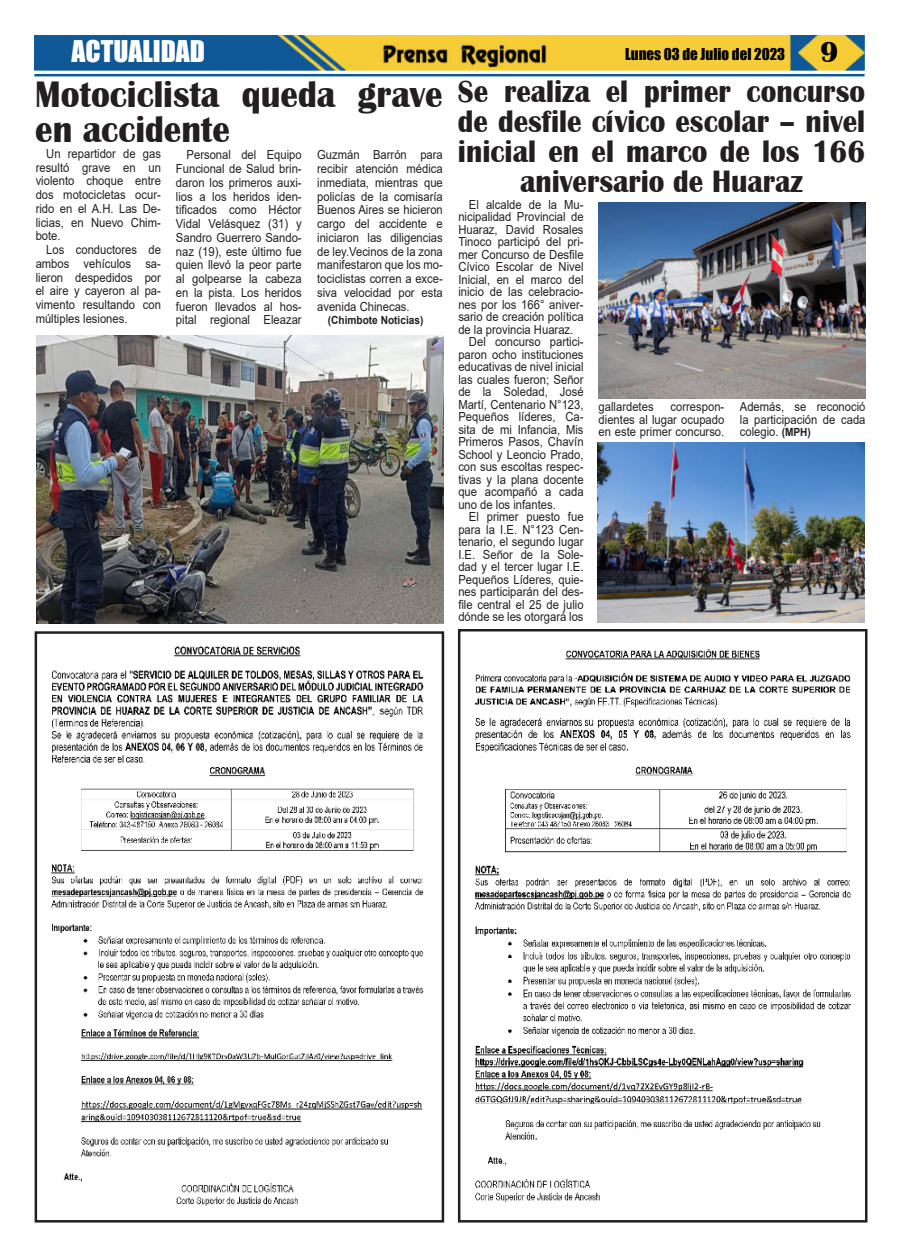
<style>
.page{position:relative;width:900px;height:1258px;background:#fff}
.page>*{position:absolute;margin:0;border:0;box-sizing:border-box;transform-origin:0 0}
.t1{font:700 38px/35px "Britannic";color:#231f20;scale:.92 1}
.t2{font:700 31.88px/30px "Britannic";color:#231f20;text-align:center;scale:.91 1}
.t3{font:27.5px "Impact";color:#fff}
.t4{font:15px "Impact";color:#000}
.t5{font:12.5px/13.8px "Arial";color:#231f20;text-align:justify;scale:.9 1}
.t6{font:700 11.25px "Arial";color:#231f20;scale:.9 1}
.s1{font-family:"Britannic";font-weight:700;font-size:30px}
.s2{font-weight:700;font-size:11.25px}
</style>
<div class="page">
<img style="left:34px;top:35px;width:831px;height:36px">
<hr style="left:34px;top:74px;width:831px;height:2px;background:#0f5998">
<img style="left:380px;top:41px;width:169px;height:27px">
<img style="left:475px;top:649px;width:376px;height:553px">
<div style="left:458px;top:629px;width:410px;height:593px;border:3px solid #231f20"></div>
<img style="left:51px;top:646px;width:373px;height:560px">
<div style="left:35px;top:631px;width:409px;height:591px;border:3px solid #231f20"></div>
<img style="left:36px;top:336px;width:407px;height:288px">
<img style="left:599px;top:202px;width:267px;height:197px">
<img style="left:597px;top:443px;width:268px;height:180px">
<h3 class="t3" style="left:71px;top:37px;width:135px">ACTUALIDAD</h3>
<p class="t4" style="left:625px;top:46px;width:215px">Lunes 03 de Julio del 2023 <span class="s1">9</span></p>
<h1 class="t1" style="left:35px;top:77px;width:444px">Motociclista queda grave en accidente</h1>
<p class="t5" style="left:36px;top:148px;width:141px;text-indent:11px">Un repartidor de gas resultó grave en un violento choque entre dos motocicletas ocur&shy;rido en el A.H. Las De&shy;licias, en Nuevo Chim&shy;bote.</p>
<p class="t5" style="left:36px;top:244px;width:141px;text-indent:11px">Los conductores de ambos vehículos sa&shy;lieron despedidos por el aire y cayeron al pa&shy;vimento resultando con múltiples lesiones.</p>
<h2 class="t2" style="left:458px;top:76px;width:449px">Se realiza el primer concurso de desfile cívico escolar – nivel inicial en el marco de los 166 aniversario de Huaraz</h2>
<p class="t5" style="left:469px;top:199px;width:129px">El alcalde de la Mu-</p>
<p class="t5" style="left:458px;top:211px;width:141px">nicipalidad Provincial de</p>
<p class="t5" style="left:458px;top:222px;width:141px">Huaraz, David Rosales</p>
<p class="t5" style="left:458px;top:236px;width:141px">Tinoco participó del pri-</p>
<p class="t5" style="left:458px;top:247px;width:141px">mer Concurso de Desfile</p>
<p class="t5" style="left:458px;top:261px;width:141px">Cívico Escolar de Nivel</p>
<p class="t5" style="left:458px;top:274px;width:141px">Inicial, en el marco del</p>
<p class="t5" style="left:458px;top:286px;width:141px">inicio de las celebracio-</p>
<p class="t5" style="left:458px;top:299px;width:141px">nes por los 166° aniver-</p>
<p class="t5" style="left:458px;top:311px;width:141px">sario de creación política</p>
<p class="t5" style="left:458px;top:322px;width:129px">de la provincia Huaraz.</p>
<p class="t5" style="left:469px;top:336px;width:129px">Del concurso partici-</p>
<p class="t5" style="left:458px;top:347px;width:141px">paron ocho instituciones</p>
<p class="t5" style="left:458px;top:361px;width:141px">educativas de nivel inicial</p>
<p class="t5" style="left:458px;top:372px;width:141px">las cuales fueron; Señor</p>
<p class="t5" style="left:458px;top:385px;width:141px">de la Soledad, José</p>
<p class="t5" style="left:458px;top:399px;width:141px">Martí, Centenario N°123,</p>
<p class="t5" style="left:458px;top:410px;width:141px">Pequeños líderes, Ca-</p>
<p class="t5" style="left:458px;top:424px;width:141px">sita de mi Infancia, Mis</p>
<p class="t5" style="left:458px;top:435px;width:141px">Primeros Pasos, Chavín</p>
<p class="t5" style="left:458px;top:447px;width:141px">School y Leoncio Prado,</p>
<p class="t5" style="left:458px;top:461px;width:141px">con sus escoltas respec-</p>
<p class="t5" style="left:458px;top:474px;width:141px">tivas y la plana docente</p>
<p class="t5" style="left:458px;top:485px;width:141px">que acompañó a cada</p>
<p class="t5" style="left:458px;top:499px;width:110px">uno de los infantes.</p>
<p class="t5" style="left:469px;top:511px;width:129px">El primer puesto fue</p>
<p class="t5" style="left:458px;top:524px;width:141px">para la I.E. N°123 Cen-</p>
<p class="t5" style="left:458px;top:536px;width:141px">tenario, el segundo lugar</p>
<p class="t5" style="left:458px;top:549px;width:141px">I.E. Señor de la Sole-</p>
<p class="t5" style="left:458px;top:561px;width:141px">dad y el tercer lugar I.E.</p>
<p class="t5" style="left:458px;top:572px;width:141px">Pequeños Líderes, quie-</p>
<p class="t5" style="left:458px;top:585px;width:141px">nes participarán del des-</p>
<p class="t5" style="left:458px;top:597px;width:141px">file central el 25 de julio</p>
<p class="t5" style="left:458px;top:610px;width:141px">dónde se les otorgará los</p>
<p class="t5" style="left:176px;top:148px;width:141px;text-indent:11px">Personal del Equipo Funcional de Salud brin&shy;daron los primeros auxi&shy;lios a los heridos iden&shy;tificados como Héctor Vidal Velásquez (31) y Sandro Guerrero Sando&shy;naz (19), este último fue quien llevó la peor parte al golpearse la cabeza en la pista. Los heridos fueron llevados al hos&shy;pital regional Eleazar</p>
<p class="t5" style="left:317px;top:148px;width:141px">Guzmán Barrón para recibir atención médica inmediata, mientras que policías de la comisaría Buenos Aires se hicieron cargo del accidente e iniciaron las diligencias de ley.Vecinos de la zona manifestaron que los mo&shy;tociclistas corren a exce&shy;siva velocidad por esta avenida Chinecas.</p>
<p class="t6" style="left:328px;top:316px;width:108px">(Chimbote Noticias)</p>
<p class="t5" style="left:599px;top:402px;width:141px;line-height:12.5px;text-indent:72px">correspon&shy;dientes al lugar ocupado en este primer concurso.</p>
<p class="t5" style="left:740px;top:401px;width:141px;line-height:12.5px">Además, se reconoció la participación de cada colegio. <span class="s2">(MPH)</span></p>
<p class="t5" style="left:599px;top:401px;width:63px">gallardetes</p>
</div>
